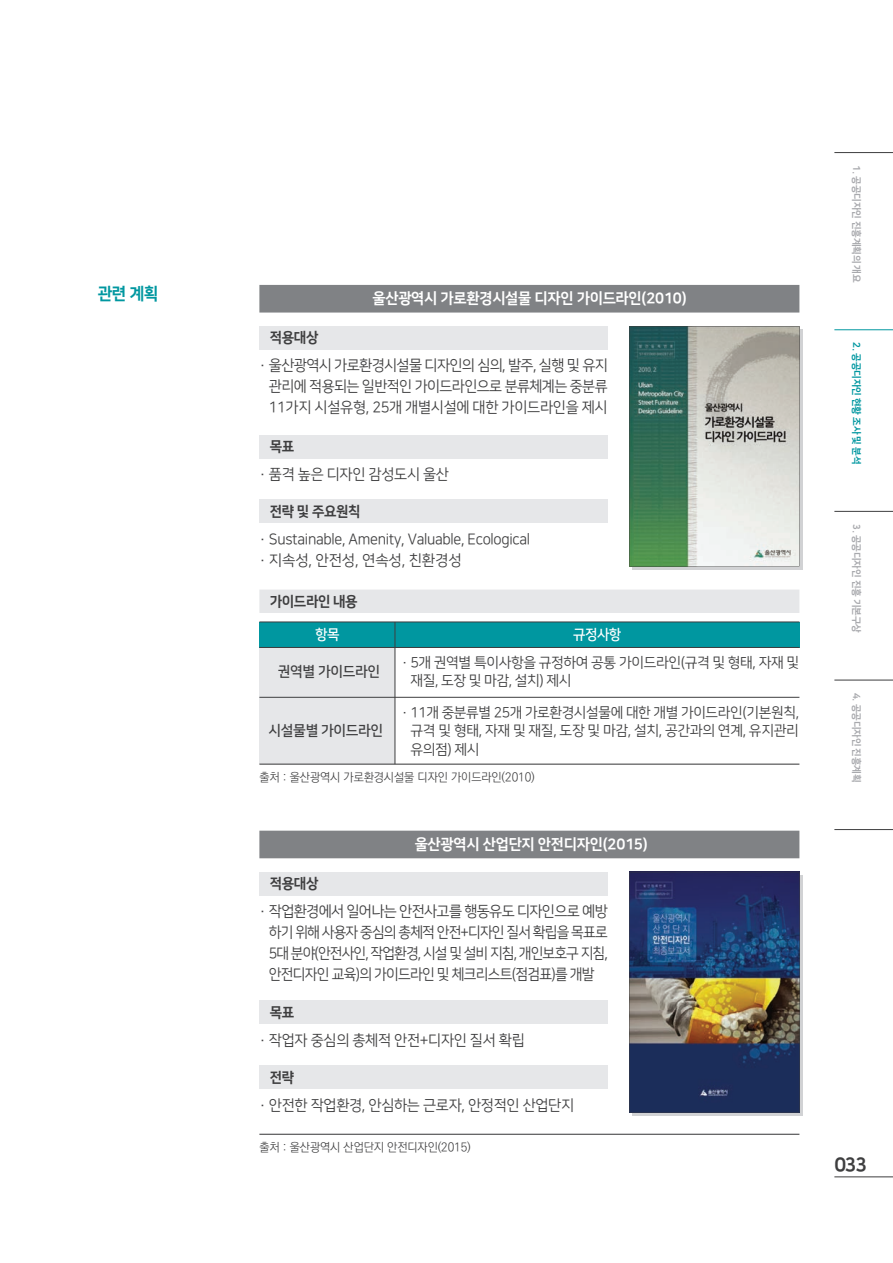
<style>
.page{position:relative;width:893px;height:1263px;background:#fff}
.page>*{position:absolute;margin:0;border:0;box-sizing:border-box;transform-origin:0 0}
.t1{font:19.5px "Nanum Square EB";color:#3e3e3f}
.t2{font:16.8px "Nanum Square EB";color:#0097a0;scale:.95 1}
.t3{font:15px/21px "Nanum Square R";letter-spacing:-.02em;color:#3e3e3f;text-align:justify}
.t4{font:15px "Nanum Square OTFEB";letter-spacing:-.02em;color:#fff}
.t5{font:14.25px/18.8px "Nanum Square R";letter-spacing:-.025em;color:#3e3e3f}
.t6{font:14.25px "Nanum Square EB";letter-spacing:-.03em;color:#3e3e3f;scale:.96 1}
.t7{font:14.25px "Nanum Square B";letter-spacing:-.025em;color:#3e3e3f}
.t8{font:14.25px "Nanum Square B";letter-spacing:-.04em;color:#fff;scale:.96 1}
.t9{font:12px "Ko Pub World Dotum PL";letter-spacing:-.005em;color:#3e3e3f}
.t10{font:9.75px "Nanum Square EB";letter-spacing:-.02em;color:#a8a9ad}
.t11{font:9.75px "Nanum Square EB";letter-spacing:-.02em;color:#0097a0}
.s1{color:rgb(62 62 63/0)}
</style>
<div class="page">
<hr style="left:834px;top:1176px;width:59px;height:1px;background:#3e3e3f">
<hr style="left:834px;top:511px;width:59px;height:1px;background:#3e3e3f">
<hr style="left:834px;top:680px;width:59px;height:1px;background:#3e3e3f">
<hr style="left:834px;top:829px;width:59px;height:1px;background:#3e3e3f">
<hr style="left:834px;top:329px;width:59px;height:1px;background:#0097a0">
<hr style="left:834px;top:152px;width:59px;height:1px;background:#3e3e3f">
<div style="left:259px;top:285px;width:540px;height:28px;background:#808285"></div>
<div style="left:632px;top:329px;width:170px;height:241px;background:linear-gradient(to right,#d1d2d4,#d1d2d4)"></div>
<svg style="left:629px;top:326px;width:170px;height:241px;background:#99ab9f"></svg>
<div style="left:259px;top:435px;width:349px;height:23px;background:#e6e7e9"></div>
<div style="left:259px;top:326px;width:349px;height:23px;background:#e6e7e9"></div>
<div style="left:259px;top:499px;width:349px;height:24px;background:#e6e7e9"></div>
<div style="left:259px;top:647px;width:136px;height:117px;background:#e6e7e9"></div>
<div style="left:259px;top:622px;width:540px;height:25px;background:#0097a0"></div>
<hr style="left:395px;top:622px;width:1px;height:142px;background:#3e3e3f">
<hr style="left:259px;top:622px;width:540px;height:1px;background:#3e3e3f">
<hr style="left:259px;top:647px;width:540px;height:1px;background:#3e3e3f">
<hr style="left:259px;top:697px;width:540px;height:1px;background:#3e3e3f">
<hr style="left:259px;top:764px;width:540px;height:1px;background:#3e3e3f">
<div style="left:259px;top:589px;width:540px;height:24px;background:#e6e7e9"></div>
<div style="left:259px;top:831px;width:540px;height:27px;background:#808285"></div>
<div style="left:632px;top:875px;width:170px;height:240px;background:linear-gradient(to right,#d1d2d4,#d1d2d4)"></div>
<img style="left:629px;top:872px;width:170px;height:240px">
<div style="left:259px;top:1000px;width:349px;height:24px;background:#e6e7e9"></div>
<div style="left:259px;top:1066px;width:349px;height:23px;background:#e6e7e9"></div>
<div style="left:259px;top:872px;width:349px;height:23px;background:#e6e7e9"></div>
<hr style="left:259px;top:1134px;width:540px;height:1px;background:#3e3e3f">
<p class="t2" style="left:98px;top:284px;width:65px">관련 계획</p>
<p class="t4" style="left:372px;top:290px;width:316px">울산광역시 가로환경시설물 디자인 가이드라인(2010)</p>
<p class="t6" style="left:270px;top:330px;width:52px">적용대상</p>
<p class="t3" style="left:259px;top:356px;width:350px">· 울산광역시 가로환경시설물 디자인의 심의, 발주, 실행 및 유지 <span class="s1">·</span> 관리에 적용되는 일반적인 가이드라인으로 분류체계는 중분류 <span class="s1">·</span> 11가지 시설유형, 25개 개별시설에 대한 가이드라인을 제시</p>
<p class="t6" style="left:270px;top:439px;width:27px">목표</p>
<p class="t3" style="left:259px;top:464px;width:191px">· 품격 높은 디자인 감성도시 울산</p>
<p class="t6" style="left:270px;top:503px;width:96px">전략 및 주요원칙</p>
<p class="t3" style="left:259px;top:529px;width:272px">· Sustainable, Amenity, Valuable, Ecological · 지속성, 안전성, 연속성, 친환경성</p>
<p class="t6" style="left:270px;top:593px;width:93px">가이드라인 내용</p>
<p class="t8" style="left:315px;top:627px;width:27px">항목</p>
<p class="t8" style="left:573px;top:627px;width:52px">규정사항</p>
<p class="t7" style="left:278px;top:664px;width:104px">권역별 가이드라인</p>
<p class="t5" style="left:402px;top:653px;width:399px">· 5개 권역별 특이사항을 규정하여 공통 가이드라인(규격 및 형태, 자재 및 <span class="s1">·</span> 재질, 도장 및 마감, 설치) 제시</p>
<p class="t5" style="left:402px;top:703px;width:399px;text-align:justify">· 11개 중분류별 25개 가로환경시설물에 대한 개별 가이드라인(기본원칙, <span class="s1">·</span> 규격 및 형태, 자재 및 재질, 도장 및 마감, 설치, 공간과의 연계, 유지관리 <span class="s1">·</span> 유의점) 제시</p>
<p class="t9" style="left:259px;top:769px;width:277px">출처 : 울산광역시 가로환경시설물 디자인 가이드라인(2010)</p>
<p class="t7" style="left:269px;top:723px;width:116px">시설물별 가이드라인</p>
<p class="t6" style="left:270px;top:876px;width:52px">적용대상</p>
<p class="t4" style="left:415px;top:836px;width:235px">울산광역시 산업단지 안전디자인(2015)</p>
<p class="t3" style="left:259px;top:901px;width:350px">· 작업환경에서 일어나는 안전사고를 행동유도 디자인으로 예방 <span class="s1">·</span> 하기 위해 사용자 중심의 총체적 안전+디자인 질서 확립을 목표로 <span class="s1">·</span> 5대 분야(안전사인, 작업환경, 시설 및 설비 지침, 개인보호구 지침, <span class="s1">·</span> 안전디자인 교육)의 가이드라인 및 체크리스트(점검표)를 개발</p>
<p class="t6" style="left:270px;top:1004px;width:27px">목표</p>
<p class="t3" style="left:259px;top:1030px;width:267px">· 작업자 중심의 총체적 안전+디자인 질서 확립</p>
<p class="t6" style="left:270px;top:1069px;width:27px">전략</p>
<p class="t3" style="left:259px;top:1095px;width:316px">· 안전한 작업환경, 안심하는 근로자, 안정적인 산업단지</p>
<p class="t9" style="left:259px;top:1139px;width:213px">출처 : 울산광역시 산업단지 안전디자인(2015)</p>
<p class="t10" style="left:862px;top:165px;width:119px;rotate:90deg">1. 공공디자인 진흥계획의 개요</p>
<p class="t11" style="left:862px;top:342px;width:124px;rotate:90deg">2. 공공디자인 현황 조사 및 분석</p>
<p class="t10" style="left:862px;top:524px;width:111px;rotate:90deg">3. 공공디자인 진흥 기본구상</p>
<p class="t10" style="left:862px;top:692px;width:91px;rotate:90deg">4. 공공디자인 진흥계획</p>
<h1 class="t1" style="left:834px;top:1154px;width:34px">033</h1>
</div>
